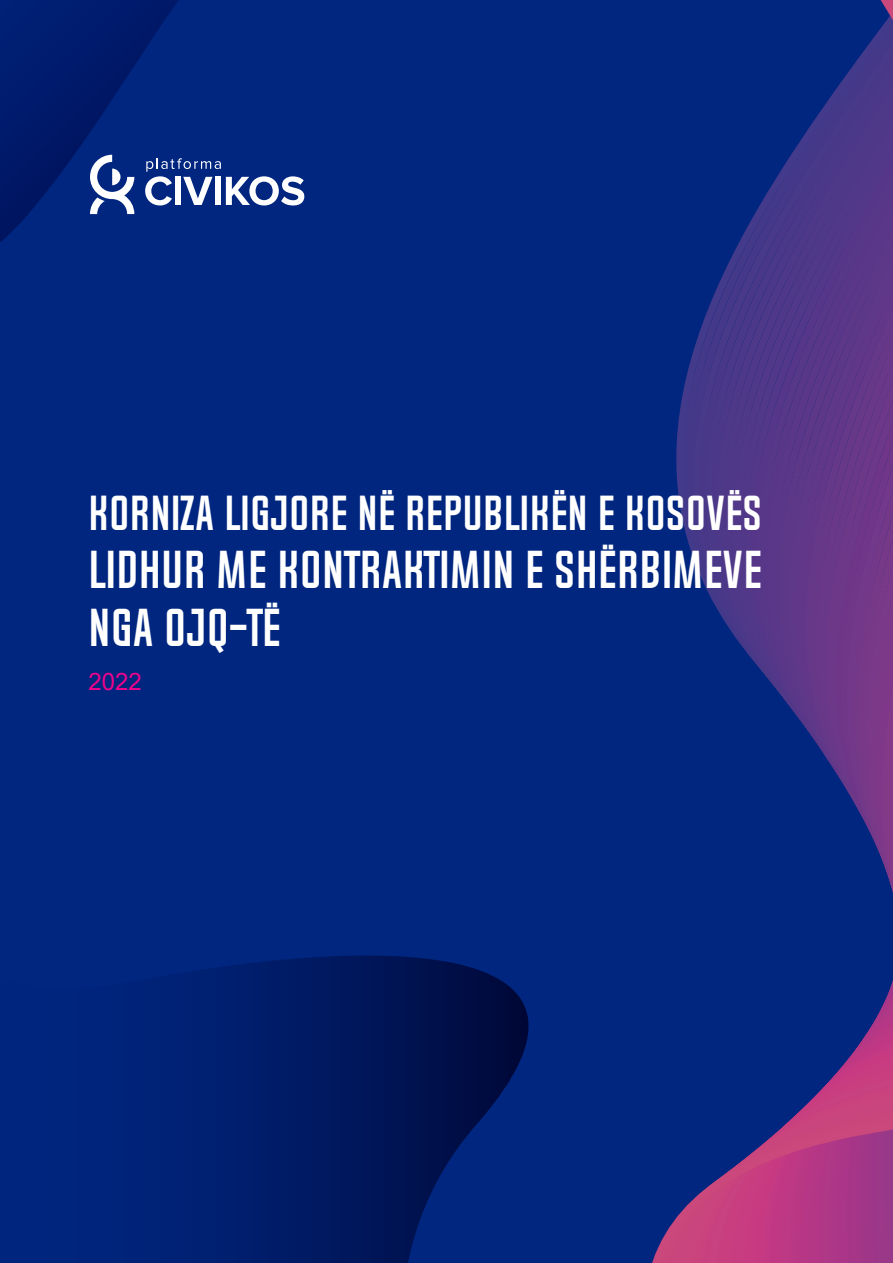
<style>
.page{position:relative;width:893px;height:1263px;background:#00267f}
.page>*{position:absolute;margin:0;border:0;box-sizing:border-box;transform-origin:0 0}
.t1{font:700 48px/57.6px "Chosence";color:#fff}
.t2{font:700 44.25px "Chosence";color:#fff}
.t3{font:24px "Arial";color:#ed028c}
</style>
<div class="page">
<svg style="left:652px;top:0;width:241px;height:1263px"></svg>
<svg style="left:0;top:0;width:178px;height:242px"></svg>
<svg style="left:183px;top:955px;width:345px;height:308px"></svg>
<svg style="left:145px;top:158px;width:159px;height:47px"></svg>
<svg style="left:90px;top:155px;width:44px;height:59px"></svg>
<p class="t2" style="left:88px;top:489px;width:676px">KORNIZA LIGJORE NË REPUBLIKËN E KOSOVËS</p>
<p class="t1" style="left:88px;top:541px;width:675px">LIDHUR ME KONTRAKTIMIN E SHËRBIMEVE<br>NGA OJQ-të</p>
<p class="t3" style="left:88px;top:665px;width:55px">2022</p>
</div>
